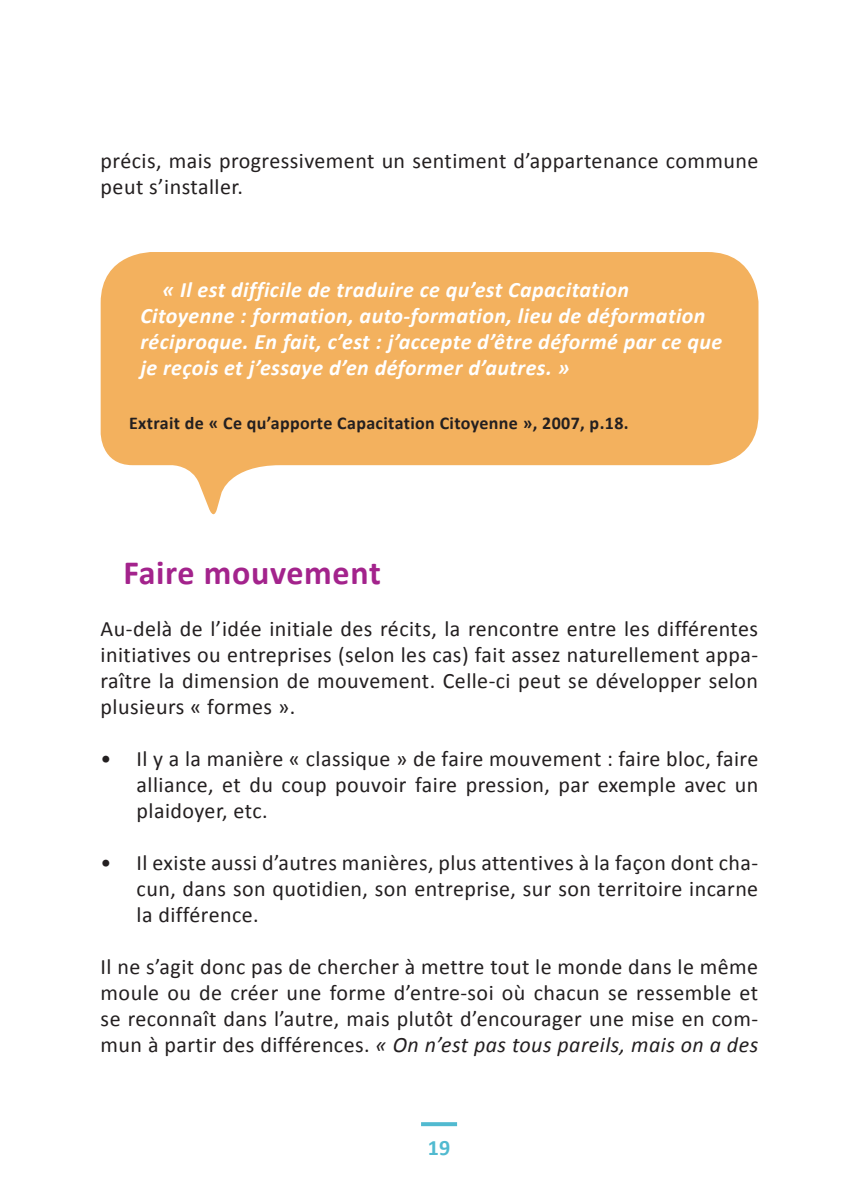
<style>
.page{position:relative;width:862px;height:1202px;background:#fff}
.page>*{position:absolute;margin:0;border:0;box-sizing:border-box;transform-origin:0 0}
.t1{font:700 34px "Calibri";letter-spacing:.02em;color:#a3238c}
.t2{font:22px/26px "Calibri";letter-spacing:.02em;color:#231f20;text-align:justify}
.t3{font:italic 700 22px/26px "Calibri";letter-spacing:.02em;color:#fff}
.t4{font:700 22px "Calibri";color:#51bad0}
.t5{font:700 18px "Calibri";letter-spacing:.02em;color:#231f20}
.s1{font-style:italic}
</style>
<div class="page">
<svg style="left:421px;top:1122px;width:36px;height:4px"></svg>
<svg style="left:101px;top:252px;width:657px;height:263px;fill:#f3b15e"></svg>
<p class="t2" style="left:101px;top:147px;width:659px">précis, mais progressivement un sentiment d’appartenance commune peut s’installer.</p>
<p class="t3" style="left:140px;top:277px;width:583px;text-indent:22px">« Il est difficile de traduire ce qu’est Capacitation Citoyenne : formation, auto-formation, lieu de déformation réciproque. En fait, c’est : j’accepte d’être déformé par ce que je reçois et j’essaye d’en déformer d’autres. »</p>
<p class="t5" style="left:129px;top:411px;width:501px">Extrait de « Ce qu’apporte Capacitation Citoyenne », 2007, p.18.</p>
<h1 class="t1" style="left:123px;top:551px;width:259px">Faire mouvement</h1>
<p class="t2" style="left:101px;top:616px;width:659px">Au-delà de l’idée initiale des récits, la rencontre entre les différentes initiatives ou entreprises (selon les cas) fait assez naturellement appa&shy;raître la dimension de mouvement. Celle-ci peut se développer selon plusieurs « formes ».</p>
<p class="t2" style="left:137px;top:746px;width:623px;text-indent:-36px">• Il y a la manière « classique » de faire mouvement : faire bloc, faire alliance, et du coup pouvoir faire pression, par exemple avec un plaidoyer, etc.</p>
<p class="t2" style="left:137px;top:850px;width:623px;text-indent:-36px">• Il existe aussi d’autres manières, plus attentives à la façon dont cha&shy;cun, dans son quotidien, son entreprise, sur son territoire incarne la différence.</p>
<p class="t2" style="left:101px;top:954px;width:659px">Il ne s’agit donc pas de chercher à mettre tout le monde dans le même moule ou de créer une forme d’entre-soi où chacun se ressemble et se reconnaît dans l’autre, mais plutôt d’encourager une mise en com&shy;mun à partir des différences. <span class="s1">« On n’est pas tous pareils, mais on a des</span></p>
<p class="t4" style="left:428px;top:1133px;width:24px">19</p>
</div>
